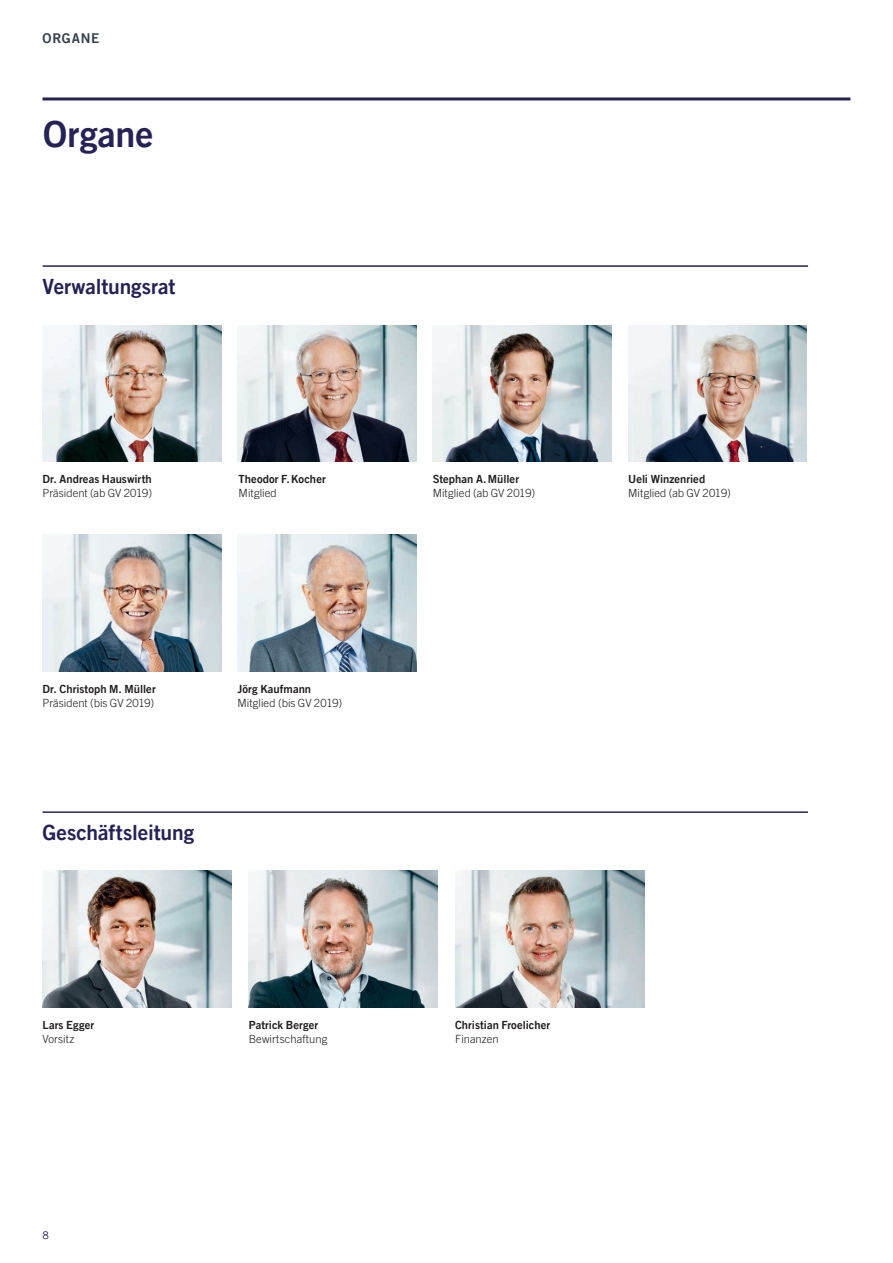
<style>
.page{position:relative;width:893px;height:1263px;background:#fff}
.page>*{position:absolute;margin:0;border:0;box-sizing:border-box;transform-origin:0 0}
.t1{font:36px "Trade Gothic LT Com Bd 2";color:#262255}
.t2{font:21px "Trade Gothic LT Com Bd 2";letter-spacing:-.005em;color:#262255}
.t3{font:13.5px "Trade Gothic LT Com Bd 2";letter-spacing:.055em;color:#37414a}
.t4{font:11.25px "Trade Gothic LT Com Bd 2";letter-spacing:.005em;color:#231f20}
.t5{font:300 11.25px "Trade Gothic LT Com";letter-spacing:.005em;color:#231f20}
.t6{font:10.5px "Trade Gothic LT Com";color:#262255}
</style>
<div class="page">
<img style="left:43px;top:326px;width:178px;height:136px">
<img style="left:433px;top:326px;width:178px;height:136px">
<img style="left:237px;top:326px;width:179px;height:136px">
<img style="left:628px;top:326px;width:179px;height:136px">
<img style="left:43px;top:871px;width:189px;height:137px">
<img style="left:249px;top:871px;width:189px;height:137px">
<img style="left:455px;top:871px;width:189px;height:137px">
<img style="left:43px;top:535px;width:178px;height:137px">
<img style="left:237px;top:535px;width:179px;height:136px">
<hr style="left:43px;top:97px;width:807px;height:3px;background:#262255">
<hr style="left:43px;top:811px;width:765px;height:2px;background:#262255">
<hr style="left:43px;top:265px;width:765px;height:2px;background:#262255">
<p class="t3" style="left:43px;top:29px;width:58px">ORGANE</p>
<h1 class="t1" style="left:43px;top:111px;width:112px">Organe</h1>
<h2 class="t2" style="left:43px;top:273px;width:134px">Verwaltungsrat</h2>
<p class="t4" style="left:43px;top:472px;width:111px">Dr. Andreas Hauswirth</p>
<p class="t5" style="left:43px;top:486px;width:111px">Präsident (ab GV 2019)</p>
<p class="t4" style="left:239px;top:472px;width:89px">Theodor F.Kocher</p>
<p class="t5" style="left:239px;top:486px;width:40px">Mitglied</p>
<p class="t4" style="left:43px;top:682px;width:115px">Dr. Christoph M. Müller</p>
<p class="t5" style="left:43px;top:696px;width:113px">Präsident (bis GV 2019)</p>
<p class="t4" style="left:237px;top:682px;width:75px">Jörg Kaufmann</p>
<p class="t5" style="left:237px;top:696px;width:106px">Mitglied (bis GV 2019)</p>
<h2 class="t2" style="left:43px;top:819px;width:153px">Geschäftsleitung</h2>
<p class="t4" style="left:43px;top:1018px;width:53px">Lars Egger</p>
<p class="t5" style="left:43px;top:1032px;width:33px">Vorsitz</p>
<p class="t4" style="left:249px;top:1018px;width:71px">Patrick Berger</p>
<p class="t5" style="left:249px;top:1032px;width:80px">Bewirtschaftung</p>
<p class="t6" style="left:43px;top:1229px;width:8px">8</p>
<p class="t4" style="left:433px;top:472px;width:88px">Stephan A.Müller</p>
<p class="t5" style="left:433px;top:486px;width:104px">Mitglied (ab GV 2019)</p>
<p class="t4" style="left:628px;top:472px;width:78px">Ueli Winzenried</p>
<p class="t5" style="left:628px;top:486px;width:104px">Mitglied (ab GV 2019)</p>
<p class="t4" style="left:455px;top:1018px;width:97px">Christian Froelicher</p>
<p class="t5" style="left:455px;top:1032px;width:45px">Finanzen</p>
</div>
